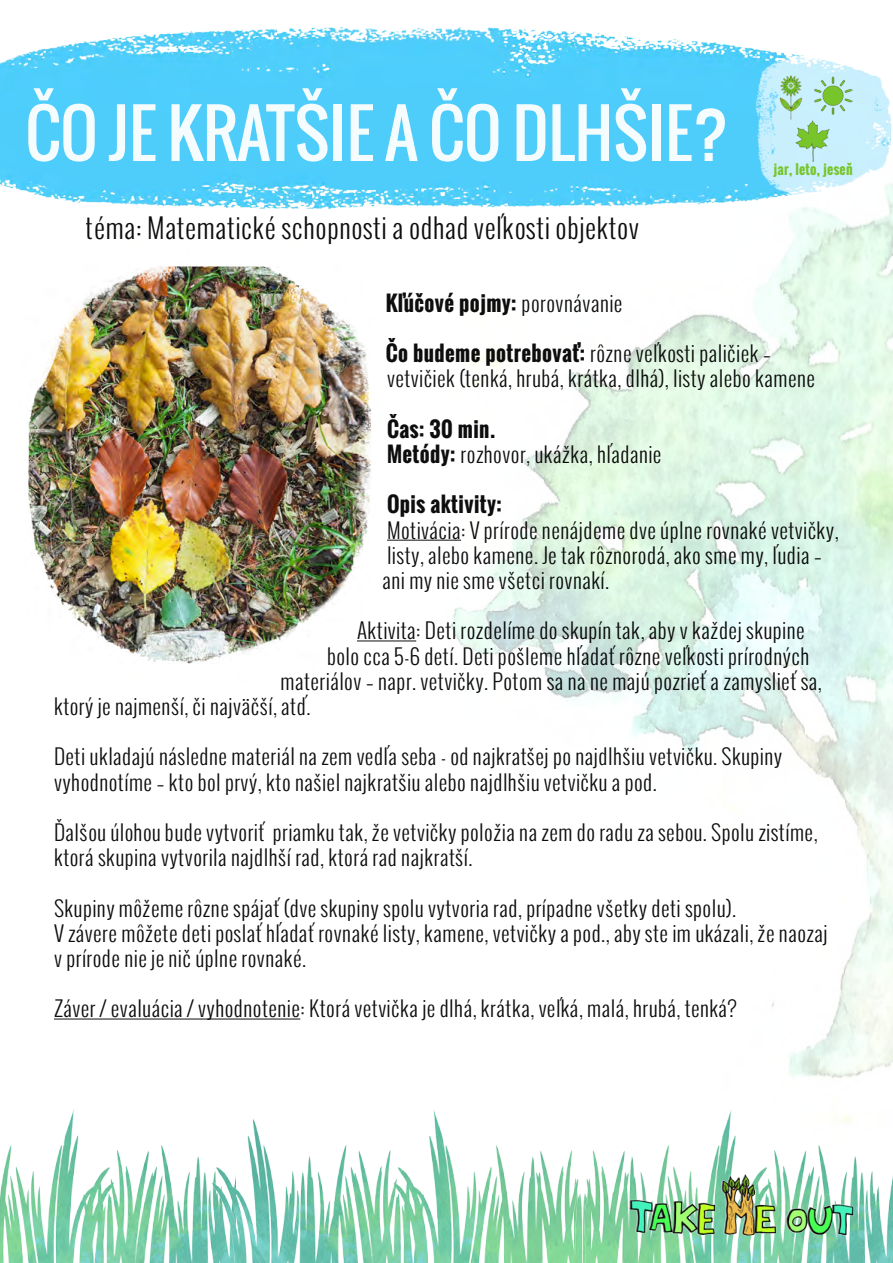
<style>
.page{position:relative;width:893px;height:1263px;background:#fff}
.page>*{position:absolute;margin:0;border:0;box-sizing:border-box;transform-origin:0 0}
.t1{font:64.95px "Oswald";color:#fff}
.t2{font:300 27px "Oswald";letter-spacing:.02em;color:#000}
.t3{font:300 21px/25.2px "Oswald";letter-spacing:.02em;color:#000}
.t4{font:700 21px "Oswald";letter-spacing:.02em;color:#000}
.t5{font:700 13.5px "Oswald";letter-spacing:.02em;color:#78c52b}
.s1{font-weight:300}
.s2{font-weight:700}
</style>
<div class="page">
<img style="left:446px;top:211px;width:447px;height:867px">
<img style="left:0;top:1109px;width:211px;height:154px">
<img style="left:590px;top:1110px;width:303px;height:153px">
<img style="left:211px;top:1110px;width:379px;height:153px">
<img style="left:0;top:27px;width:893px;height:184px">
<img style="left:754px;top:44px;width:139px;height:163px">
<img style="left:28px;top:266px;width:353px;height:398px">
<img style="left:628px;top:1171px;width:227px;height:69px">
<hr style="left:387px;top:540px;width:74px;height:1px;background:#000">
<hr style="left:357px;top:641px;width:59px;height:1px;background:#000">
<hr style="left:54px;top:1019px;width:246px;height:1px;background:#000">
<img style="left:774px;top:74px;width:36px;height:46px">
<img style="left:793px;top:119px;width:38px;height:44px">
<img style="left:814px;top:75px;width:38px;height:41px">
<h1 class="t1" style="left:25px;top:84px;width:705px">ČO JE KRATŠIE A ČO DLHŠIE?</h1>
<p class="t2" style="left:86px;top:210px;width:555px">téma: Matematické schopnosti a odhad veľkosti objektov</p>
<p class="t5" style="left:773px;top:159px;width:81px">jar, leto, jeseň</p>
<p class="t4" style="left:386px;top:287px;width:238px">Kľúčové pojmy: <span class="s1">porovnávanie</span></p>
<p class="t3" style="left:386px;top:341px;width:431px"><span class="s2">Čo budeme potrebovať:</span> rôzne veľkosti paličiek – vetvičiek (tenká, hrubá, krátka, dlhá), listy alebo kamene</p>
<p class="t3" style="left:387px;top:416px;width:276px"><span class="s2">Čas: 30 min.<br>Metódy:</span> rozhovor, ukážka, hľadanie</p>
<p class="t4" style="left:387px;top:489px;width:116px">Opis aktivity:</p>
<p class="t3" style="left:383px;top:517px;width:458px">Motivácia: V prírode nenájdeme dve úplne rovnaké vetvičky, listy, alebo kamene. Je tak rôznorodá, ako sme my, ľudia – ani my nie sme všetci rovnakí.</p>
<p class="t3" style="left:357px;top:618px;width:449px">Aktivita: Deti rozdelíme do skupín tak, aby v každej skupine</p>
<p class="t3" style="left:327px;top:643px;width:484px">bolo cca 5-6 detí. Deti pošleme hľadať rôzne veľkosti prírodných</p>
<p class="t3" style="left:281px;top:668px;width:543px">materiálov – napr. vetvičky. Potom sa na ne majú pozrieť a zamyslieť sa,</p>
<p class="t3" style="left:54px;top:694px;width:258px">ktorý je najmenší, či najväčší, atď.</p>
<p class="t3" style="left:54px;top:744px;width:730px">Deti ukladajú následne materiál na zem vedľa seba - od najkratšej po najdlhšiu vetvičku. Skupiny vyhodnotíme – kto bol prvý, kto našiel najkratšiu alebo najdlhšiu vetvičku a pod.</p>
<p class="t3" style="left:54px;top:820px;width:765px">Dalšou úlohou bude vytvoriť priamku tak, že vetvičky položia na zem do radu za sebou. Spolu zistíme, ktorá skupina vytvorila najdlhší rad, ktorá rad najkratší.</p>
<p class="t3" style="left:54px;top:895px;width:775px">Skupiny môžeme rôzne spájať (dve skupiny spolu vytvoria rad, prípadne všetky deti spolu).<br>V závere môžete deti poslať hľadať rovnaké listy, kamene, vetvičky a pod., aby ste im ukázali, že naozaj v prírode nie je nič úplne rovnaké.</p>
<p class="t3" style="left:54px;top:996px;width:684px">Záver / evaluácia / vyhodnotenie: Ktorá vetvička je dlhá, krátka, veľká, malá, hrubá, tenká?</p>
<p class="t3" style="left:56px;top:815px;width:8px">ˇ</p>
</div>
